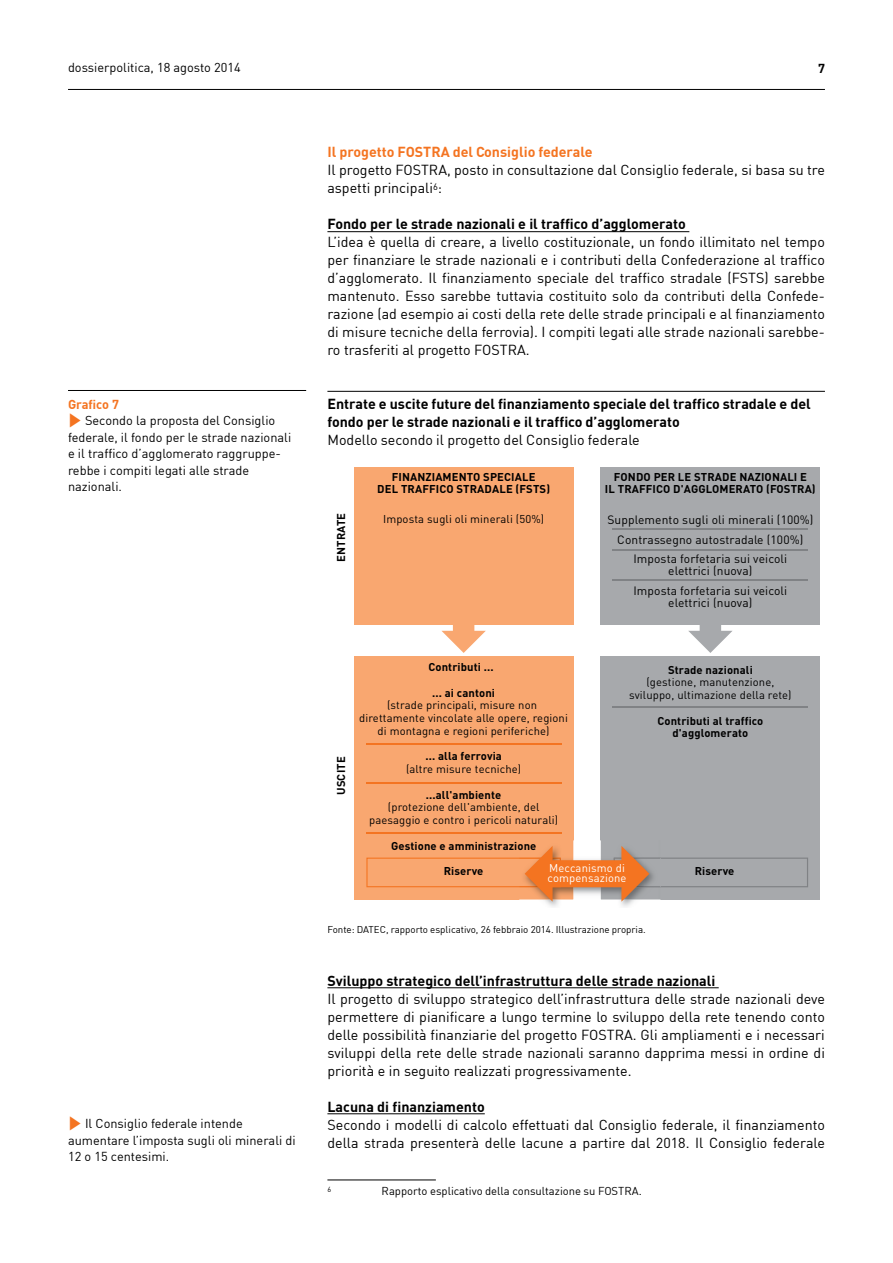
<style>
.page{position:relative;width:893px;height:1263px;background:#fff}
.page>*{position:absolute;margin:0;border:0;box-sizing:border-box;transform-origin:0 0}
.t1{font:14.25px/18px "DIN";color:#000}
.t2{font:700 14.25px/18px "DIN";color:#000}
.t3{font:700 14.25px "DIN";color:#f47421}
.t4{font:12.75px/16.5px "DIN";color:#000}
.t5{font:700 12.75px "DIN";letter-spacing:-.005em;color:#f47421}
.t6{font:700 12.75px "DIN";color:#000}
.t7{font:12px/19.5px "DIN";letter-spacing:.01em;color:#000;text-align:center}
.t8{font:11.25px/12.8px "DIN";letter-spacing:.01em;color:#000;text-align:center}
.t9{font:700 11.25px/12px "DIN";letter-spacing:.01em;color:#000;text-align:center}
.t10{font:11.25px "DIN";letter-spacing:.01em;color:#fff}
.t11{font:9.75px "DIN";color:#000}
.t12{font:7.35px "DIN";color:#000}
.s1{color:#f47421}
</style>
<div class="page">
<hr style="left:68px;top:89px;width:757px;height:1px;background:#000">
<hr style="left:327px;top:231px;width:362px;height:1px;background:#000">
<hr style="left:327px;top:391px;width:498px;height:1px;background:#000">
<hr style="left:327px;top:987px;width:392px;height:1px;background:#000">
<hr style="left:327px;top:1113px;width:158px;height:1px;background:#000">
<svg style="left:688px;top:624px;width:45px;height:29px"></svg>
<svg style="left:441px;top:624px;width:45px;height:29px"></svg>
<div style="left:601px;top:467px;width:219px;height:157px;background:#a7a9ac"></div>
<div style="left:354px;top:467px;width:219px;height:157px;background:#f9a770"></div>
<div style="left:601px;top:656px;width:219px;height:243px;background:#a7a9ac"></div>
<div style="left:354px;top:656px;width:219px;height:243px;background:#f9a770"></div>
<hr style="left:366px;top:744px;width:195px;height:1px;background:#f47421">
<hr style="left:366px;top:782px;width:195px;height:2px;background:#f47421">
<hr style="left:366px;top:832px;width:195px;height:2px;background:#f47421">
<hr style="left:613px;top:707px;width:195px;height:1px;background:#808285">
<svg style="left:366px;top:846px;width:442px;height:56px"></svg>
<hr style="left:613px;top:580px;width:195px;height:1px;background:#808285">
<hr style="left:613px;top:529px;width:195px;height:1px;background:#808285">
<hr style="left:613px;top:549px;width:195px;height:1px;background:#808285">
<hr style="left:327px;top:1180px;width:109px;height:1px;background:#000">
<hr style="left:68px;top:390px;width:238px;height:1px;background:#000">
<p class="t4" style="left:68px;top:59px;width:174px">dossierpolitica, 18 agosto 2014</p>
<p class="t6" style="left:818px;top:60px;width:8px">7</p>
<p class="t5" style="left:68px;top:396px;width:52px">Grafico 7</p>
<p class="t4" style="left:68px;top:412px;width:225px"><span class="s1">✓</span> Secondo la proposta del Consiglio federale, il fondo per le strade nazionali e il traffico d’agglomerato raggruppe&shy;rebbe i compiti legati alle strade nazionali.</p>
<p class="t4" style="left:68px;top:1115px;width:229px"><span class="s1">✓</span> Il Consiglio federale intende aumentare l’imposta sugli oli minerali di<br>12 o 15 centesimi.</p>
<p class="t3" style="left:327px;top:143px;width:267px">Il progetto FOSTRA del Consiglio federale</p>
<p class="t1" style="left:327px;top:161px;width:499px">Il progetto FOSTRA, posto in consultazione dal Consiglio federale, si basa su tre aspetti principali<sup>6</sup>:</p>
<p class="t2" style="left:327px;top:215px;width:360px">Fondo per le strade nazionali e il traffico d’agglomerato</p>
<p class="t1" style="left:327px;top:233px;width:499px;text-align:justify">L’idea è quella di creare, a livello costituzionale, un fondo illimitato nel tempo per finanziare le strade nazionali e i contributi della Confederazione al traffico d’agglomerato. Il finanziamento speciale del traffico stradale (FSTS) sarebbe mantenuto. Esso sarebbe tuttavia costituito solo da contributi della Confede&shy;razione (ad esempio ai costi della rete delle strade principali e al finanziamento di misure tecniche della ferrovia). I compiti legati alle strade nazionali sarebbe&shy;ro trasferiti al progetto FOSTRA.</p>
<p class="t2" style="left:327px;top:395px;width:485px">Entrate e uscite future del finanziamento speciale del traffico stradale e del fondo per le strade nazionali e il traffico d’agglomerato</p>
<p class="t1" style="left:327px;top:431px;width:314px">Modello secondo il progetto del Consiglio federale</p>
<p class="t9" style="left:334px;top:562px;width:50px;rotate:-90deg">ENTRATE</p>
<p class="t9" style="left:377px;top:470px;width:174px">FINANZIAMENTO SPECIALE<br>DEL TRAFFICO STRADALE (FSTS)</p>
<p class="t8" style="left:383px;top:513px;width:163px">Imposta sugli oli minerali (50%)</p>
<p class="t9" style="left:605px;top:470px;width:212px">FONDO PER LE STRADE NAZIONALI E<br>IL TRAFFICO D'AGGLOMERATO (FOSTRA)</p>
<p class="t7" style="left:607px;top:510px;width:208px">Supplemento sugli oli minerali (100%)<br>Contrassegno autostradale (100%)<br>Imposta forfetaria sui veicoli</p>
<p class="t7" style="left:633px;top:561px;width:155px">elettrici (nuova)<br>Imposta forfetaria sui veicoli</p>
<p class="t7" style="left:668px;top:592px;width:86px">elettrici (nuova)</p>
<p class="t9" style="left:334px;top:795px;width:40px;rotate:-90deg">USCITE</p>
<p class="t9" style="left:428px;top:661px;width:67px">Contributi ...</p>
<p class="t9" style="left:432px;top:686px;width:64px">... ai cantoni</p>
<p class="t8" style="left:359px;top:699px;width:210px">(strade principali, misure non direttamente vincolate alle opere, regioni di montagna e regioni periferiche)</p>
<p class="t9" style="left:425px;top:750px;width:78px">... alla ferrovia</p>
<p class="t8" style="left:406px;top:762px;width:117px">(altre misure tecniche)</p>
<p class="t9" style="left:426px;top:788px;width:77px">...all'ambiente</p>
<p class="t8" style="left:369px;top:801px;width:190px">(protezione dell'ambiente, del paesaggio e contro i pericoli naturali)</p>
<p class="t9" style="left:391px;top:839px;width:147px">Gestione e amministrazione</p>
<p class="t9" style="left:444px;top:865px;width:41px">Riserve</p>
<p class="t9" style="left:668px;top:663px;width:86px">Strade nazionali</p>
<p class="t8" style="left:629px;top:676px;width:164px">(gestione, manutenzione, sviluppo, ultimazione della rete)</p>
<p class="t9" style="left:657px;top:714px;width:107px;line-height:12.8px">Contributi al traffico d'agglomerato</p>
<p class="t10" style="left:549px;top:861px;width:77px">Meccanismo di</p>
<p class="t9" style="left:695px;top:865px;width:41px">Riserve</p>
<p class="t10" style="left:548px;top:871px;width:80px">compensazione</p>
<p class="t11" style="left:327px;top:924px;width:320px">Fonte: DATEC, rapporto esplicativo, 26 febbraio 2014. Illustrazione propria.</p>
<p class="t2" style="left:327px;top:971px;width:389px">Sviluppo strategico dell’infrastruttura delle strade nazionali</p>
<p class="t1" style="left:327px;top:989px;width:499px;text-align:justify">Il progetto di sviluppo strategico dell’infrastruttura delle strade nazionali deve permettere di pianificare a lungo termine lo sviluppo della rete tenendo conto delle possibilità finanziarie del progetto FOSTRA. Gli ampliamenti e i necessari sviluppi della rete delle strade nazionali saranno dapprima messi in ordine di priorità e in seguito realizzati progressivamente.</p>
<p class="t2" style="left:327px;top:1097px;width:159px">Lacuna di finanziamento</p>
<p class="t1" style="left:327px;top:1115px;width:499px">Secondo i modelli di calcolo effettuati dal Consiglio federale, il finanziamento della strada presenterà delle lacune a partire dal 2018. Il Consiglio federale</p>
<p class="t12" style="left:327px;top:1185px;width:5px">6</p>
<p class="t8" style="left:382px;top:1184px;width:262px">Rapporto esplicativo della consultazione su FOSTRA.</p>
</div>
